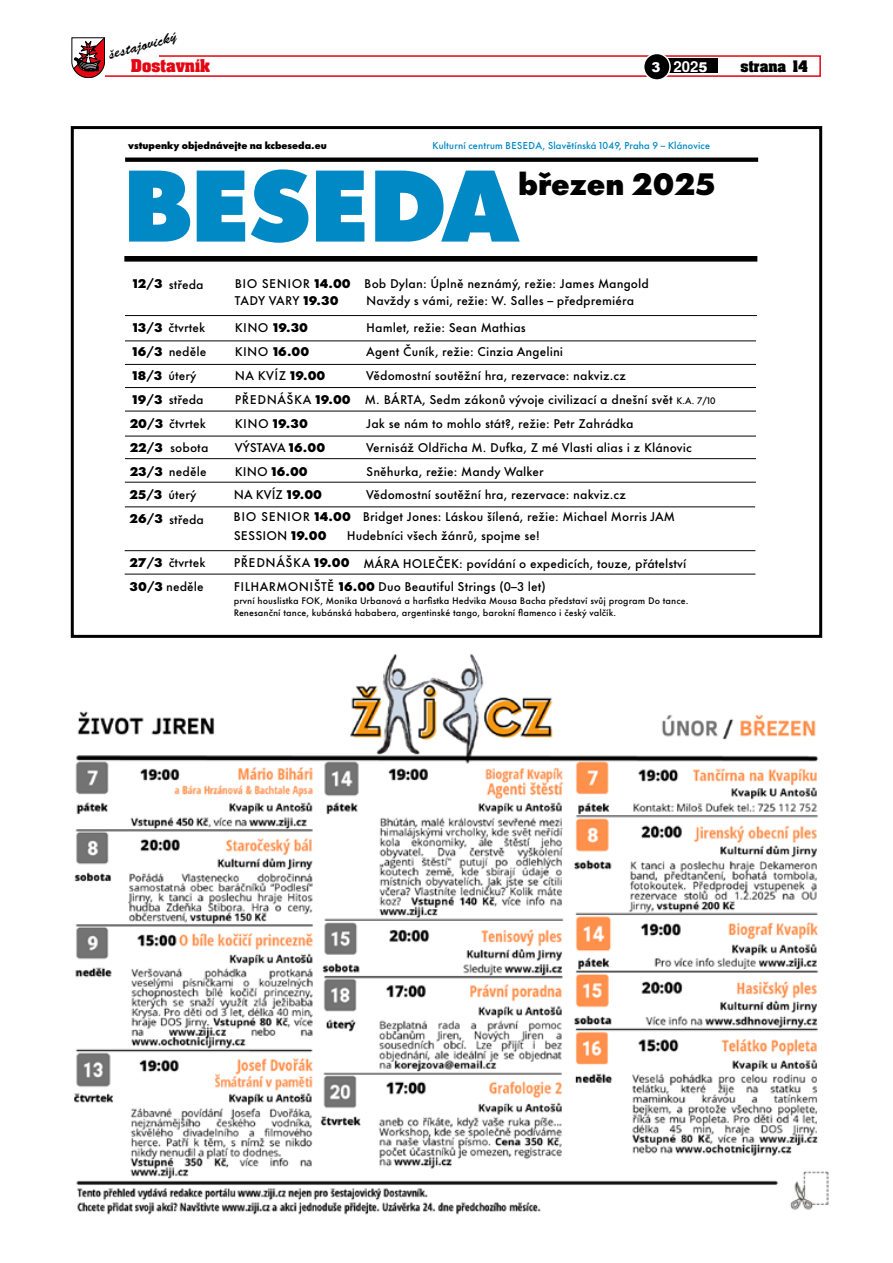
<style>
.page{position:relative;width:893px;height:1263px;background:#fff}
.page>*{position:absolute;margin:0;border:0;box-sizing:border-box;transform-origin:0 0}
.t1{font:900 94.2px "Futura Now Headline";color:#0089c4}
.t2{font:900 28.8px "Futura Now Headline";color:#000}
.t3{font:15px "Brush Script DOT";color:#000}
.t4{font:15px "Aardvark CE Bold";color:#e30613}
.t5{font:700 15px "Te X Gyre Heros";color:#fff}
.t6{font:13.5px "Aardvark CE Bold";color:#000}
.t7{font:900 13.5px "Arial";color:#fff}
.t8{font:500 11.7px/16.6px "Futura Now Text";letter-spacing:.005em;color:#000}
.t9{font:900 11.7px "Futura Now Headline";letter-spacing:.005em;color:#000}
.t10{font:500 11.7px/16.8px "Futura Now Text";letter-spacing:.035em;color:#000}
.t11{font:500 11.7px/18.8px "Futura Now Text";letter-spacing:.045em;color:#000}
.t12{font:500 11.7px "Futura Now Text";letter-spacing:-.025em;color:#000}
.t13{font:500 9.3px "Futura Now Headline";letter-spacing:.02em;color:#0089c4}
.t14{font:900 9.3px "Futura Now Headline";color:#000}
.t15{font:500 8.7px/12px "Futura Now Text";letter-spacing:.005em;color:#000}
.s1{font-family:"Arial";font-weight:900;font-size:13.5px}
.s2{font-family:"Futura Now Headline";font-weight:900}
.s3{font-family:"Futura Now Text";font-weight:500}
.s4{font-size:8.7px}
</style>
<div class="page">
<div style="left:91px;top:55px;width:730px;height:22px;border:2px solid #e30613"></div>
<div style="left:663px;top:58px;width:55px;height:15px;background:#000"></div>
<div style="left:644px;top:53px;width:26px;height:27px;background:#000;border-radius:50%"></div>
<div style="left:643px;top:53px;width:28px;height:28px;border:2px solid #fff;border-radius:50%"></div>
<svg style="left:72px;top:37px;width:107px;height:41px"></svg>
<div style="left:124px;top:256px;width:633px;height:5px;background:#000"></div>
<div style="left:125px;top:157px;width:633px;height:5px;background:#000"></div>
<hr style="left:125px;top:315px;width:632px;height:1px;background:#000">
<hr style="left:125px;top:341px;width:631px;height:1px;background:#000">
<hr style="left:125px;top:364px;width:631px;height:1px;background:#000">
<hr style="left:125px;top:411px;width:631px;height:1px;background:#000">
<hr style="left:125px;top:436px;width:631px;height:1px;background:#000">
<hr style="left:125px;top:458px;width:631px;height:1px;background:#000">
<hr style="left:125px;top:550px;width:630px;height:1px;background:#000">
<hr style="left:125px;top:574px;width:630px;height:1px;background:#000">
<hr style="left:125px;top:482px;width:631px;height:1px;background:#000">
<hr style="left:125px;top:507px;width:630px;height:1px;background:#000">
<hr style="left:125px;top:387px;width:631px;height:1px;background:#000">
<div style="left:71px;top:126px;width:751px;height:512px;border:3px solid #000"></div>
<img style="left:74px;top:654px;width:755px;height:561px">
<p class="t3" style="left:106px;top:46px;width:71px;rotate:-15deg">šestajovický</p>
<p class="t4" style="left:131px;top:55px;width:81px">Dostavník</p>
<p class="t5" style="left:673px;top:55px;width:36px">202<span class="s1">5</span></p>
<p class="t6" style="left:741px;top:57px;width:69px">strana 14</p>
<p class="t7" style="left:651px;top:57px;width:11px">3</p>
<p class="t14" style="left:128px;top:137px;width:200px">vstupenky objednávejte na kcbeseda.eu</p>
<p class="t13" style="left:433px;top:138px;width:279px">Kulturní centrum BESEDA, Slavětínská 1049, Praha 9 – Klánovice</p>
<h2 class="t2" style="left:518px;top:159px;width:199px">březen 2025</h2>
<h1 class="t1" style="left:124px;top:154px;width:396px">BESEDA</h1>
<p class="t8" style="left:133px;top:275px;width:73px"><span class="s2">12/3</span> středa</p>
<p class="t10" style="left:235px;top:275px;width:117px">BIO SENIOR <span class="s2">14.00<br></span>TADY VARY <span class="s2">19.30</span></p>
<p class="t8" style="left:364px;top:275px;width:286px">Bob Dylan: Úplně neznámý, režie: James Mangold<br>Navždy s vámi, režie: W. Salles – předpremiéra</p>
<p class="t8" style="left:133px;top:319px;width:74px"><span class="s2">13/3</span> čtvrtek</p>
<p class="t9" style="left:235px;top:317px;width:75px"><span class="s3">KINO</span> 19.30</p>
<p class="t8" style="left:366px;top:319px;width:161px">Hamlet, režie: Sean Mathias</p>
<p class="t8" style="left:133px;top:343px;width:75px"><span class="s2">16/3</span> neděle</p>
<p class="t9" style="left:235px;top:341px;width:76px"><span class="s3">KINO</span> 16.00</p>
<p class="t8" style="left:366px;top:342px;width:199px">Agent Čuník, režie: Cinzia Angelini</p>
<p class="t8" style="left:133px;top:366px;width:65px"><span class="s2">18/3</span> úterý</p>
<p class="t8" style="left:235px;top:366px;width:92px">NA KVÍZ <span class="s2">19.00</span></p>
<p class="t8" style="left:366px;top:366px;width:261px">Vědomostní soutěžní hra, rezervace: nakviz.cz</p>
<p class="t8" style="left:133px;top:390px;width:73px"><span class="s2">19/3</span> středa</p>
<p class="t8" style="left:235px;top:390px;width:482px">PŘEDNÁŠKA <span class="s2">19.00</span> M. BÁRTA, Sedm zákonů vývoje civilizací a dnešní svět <span class="s4">K.A. 7/10</span></p>
<p class="t8" style="left:130px;top:414px;width:78px"><span class="s2">20/3</span> čtvrtek</p>
<p class="t9" style="left:235px;top:413px;width:75px"><span class="s3">KINO</span> 19.30</p>
<p class="t8" style="left:366px;top:414px;width:269px">Jak se nám to mohlo stát?, režie: Petr Zahrádka</p>
<p class="t8" style="left:130px;top:438px;width:80px"><span class="s2">22/3</span> sobota</p>
<p class="t12" style="left:235px;top:438px;width:92px">VÝSTAVA <span class="s2">16.00</span></p>
<p class="t8" style="left:366px;top:438px;width:327px">Vernisáž Oldřicha M. Dufka, Z mé Vlasti alias i z Klánovic</p>
<p class="t8" style="left:130px;top:462px;width:78px"><span class="s2">23/3</span> neděle</p>
<p class="t9" style="left:235px;top:461px;width:74px"><span class="s3">KINO</span> 16.00</p>
<p class="t8" style="left:366px;top:462px;width:179px">Sněhurka, režie: Mandy Walker</p>
<p class="t8" style="left:130px;top:486px;width:68px"><span class="s2">25/3</span> úterý</p>
<p class="t8" style="left:234px;top:486px;width:90px">NA KVÍZ <span class="s2">19.00</span></p>
<p class="t8" style="left:366px;top:486px;width:261px">Vědomostní soutěžní hra, rezervace: nakviz.cz</p>
<p class="t8" style="left:130px;top:510px;width:76px"><span class="s2">26/3</span> středa</p>
<p class="t11" style="left:234px;top:506px;width:119px">BIO SENIOR <span class="s2">14.00<br></span>SESSION <span class="s2">19.00</span></p>
<p class="t8" style="left:347px;top:506px;width:330px;line-height:18.8px;text-indent:16px">Bridget Jones: Láskou šílená, režie: Michael Morris JAM<br>Hudebníci všech žánrů, spojme se!</p>
<p class="t8" style="left:130px;top:554px;width:77px"><span class="s2">27/3</span> čtvrtek</p>
<p class="t8" style="left:234px;top:555px;width:454px">PŘEDNÁŠKA <span class="s2">19.00</span> MÁRA HOLEČEK: povídání o expedicích, touze, přátelství</p>
<p class="t8" style="left:130px;top:578px;width:76px"><span class="s2">30/3</span> neděle</p>
<p class="t8" style="left:234px;top:577px;width:313px">FILHARMONIŠTĚ <span class="s2">16.00</span> Duo Beautiful Strings (0–3 let)</p>
<p class="t15" style="left:234px;top:594px;width:456px">první houslistka FOK, Monika Urbanová a harfistka Hedvika Mousa Bacha představí svůj program Do tance.<br>Renesanční tance, kubánská hababera, argentinské tango, barokní flamenco i český valčík.</p>
</div>
